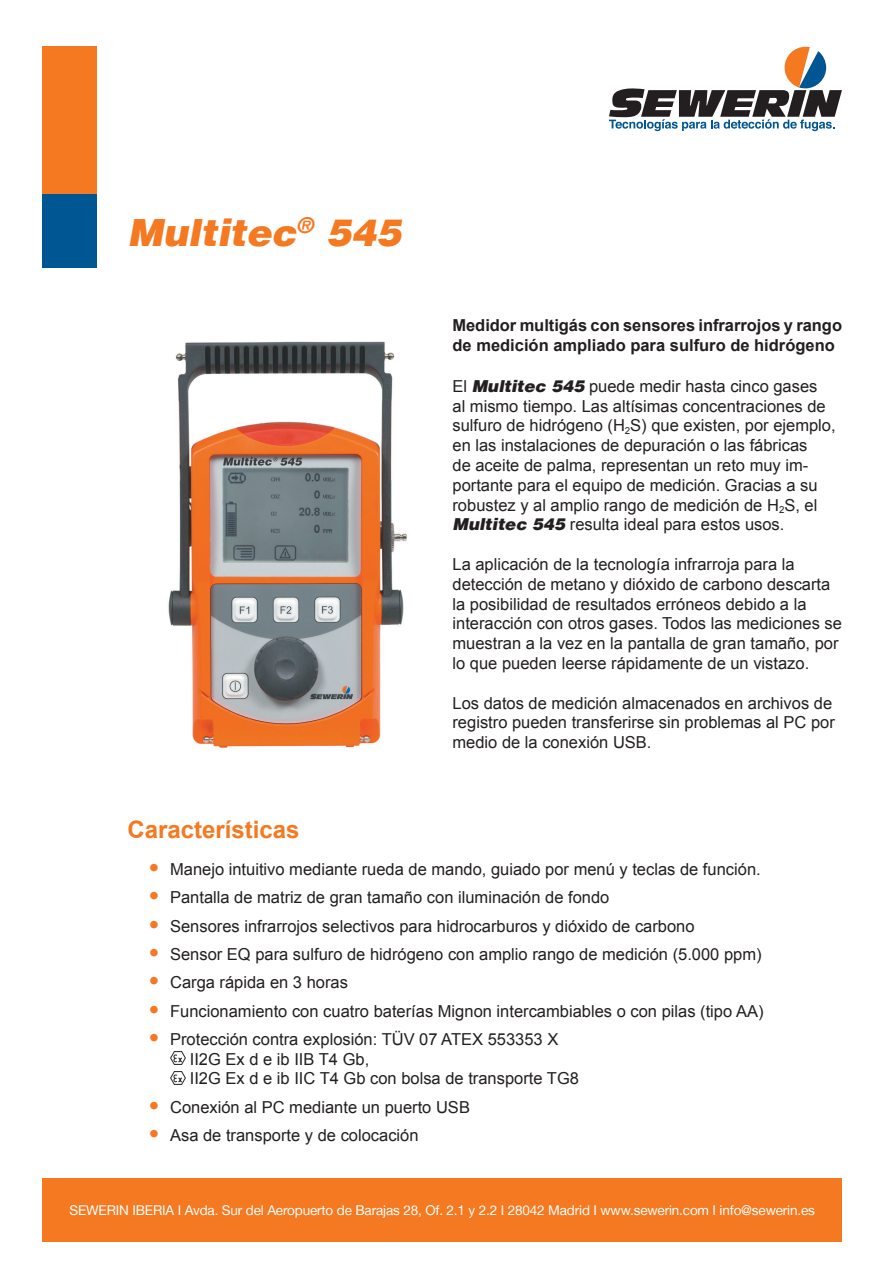
<style>
.page{position:relative;width:893px;height:1263px;background:#fff}
.page>*{position:absolute;margin:0;border:0;box-sizing:border-box;transform-origin:0 0}
.t1{font:37.5px "Airbus Special";color:#f47921}
.t2{font:700 24px "Arial";color:#f47921}
.t3{font:16.5px/19.8px "Arial";color:#231f20}
.t4{font:700 16.5px/19.8px "Arial";letter-spacing:-.005em;color:#231f20}
.t5{font:13.5px "Helvetica Neue LT";letter-spacing:-.01em;color:#fff}
.s1{font-family:"Airbus Special"}
.s2{font-family:"Helvetica Neue LT";font-size:21px;color:#f47921}
</style>
<div class="page">
<div style="left:43px;top:47px;width:54px;height:147px;background:#f47921"></div>
<div style="left:43px;top:194px;width:54px;height:74px;background:#005692"></div>
<svg style="left:609px;top:47px;width:233px;height:84px"></svg>
<div style="left:43px;top:1178px;width:799px;height:64px;background:#f47921"></div>
<img style="left:168px;top:341px;width:239px;height:407px">
<img style="left:170px;top:1051px;width:15px;height:14px">
<img style="left:170px;top:1071px;width:15px;height:13px">
<h1 class="t1" style="left:128px;top:211px;width:275px">Multitec<sup>®</sup> 545</h1>
<p class="t4" style="left:452px;top:316px;width:391px">Medidor multigás con sensores infrarrojos y rango de medición ampliado para sulfuro de hidrógeno</p>
<p class="t3" style="left:452px;top:376px;width:385px">El <span class="s1">Multitec 545</span> puede medir hasta cinco gases<br>al mismo tiempo. Las altísimas concentraciones de sulfuro de hidrógeno (H<sub>2</sub>S) que existen, por ejemplo, en las instalaciones de depuración o las fábricas<br>de aceite de palma, representan un reto muy im&shy;portante para el equipo de medición. Gracias a su robustez y al amplio rango de medición de H<sub>2</sub>S, el <span class="s1">Multitec 545</span> resulta ideal para estos usos.</p>
<p class="t3" style="left:452px;top:554px;width:391px">La aplicación de la tecnología infrarroja para la detección de metano y dióxido de carbono descarta la posibilidad de resultados erróneos debido a la interacción con otros gases. Todos las mediciones se muestran a la vez en la pantalla de gran tamaño, por lo que pueden leerse rápidamente de un vistazo.</p>
<p class="t3" style="left:452px;top:693px;width:384px">Los datos de medición almacenados en archivos de registro pueden transferirse sin problemas al PC por medio de la conexión USB.</p>
<h2 class="t2" style="left:128px;top:814px;width:174px">Características</h2>
<p class="t3" style="left:149px;top:859px;width:613px"><span class="s2">•</span> Manejo intuitivo mediante rueda de mando, guiado por menú y teclas de función.</p>
<p class="t3" style="left:149px;top:888px;width:462px"><span class="s2">•</span> Pantalla de matriz de gran tamaño con iluminación de fondo</p>
<p class="t3" style="left:149px;top:916px;width:547px"><span class="s2">•</span> Sensores infrarrojos selectivos para hidrocarburos y dióxido de carbono</p>
<p class="t3" style="left:149px;top:944px;width:614px"><span class="s2">•</span> Sensor EQ para sulfuro de hidrógeno con amplio rango de medición (5.000 ppm)</p>
<p class="t3" style="left:149px;top:973px;width:201px"><span class="s2">•</span> Carga rápida en 3 horas</p>
<p class="t3" style="left:149px;top:1001px;width:616px"><span class="s2">•</span> Funcionamiento con cuatro baterías Mignon intercambiables o con pilas (tipo AA)</p>
<p class="t3" style="left:190px;top:1029px;width:391px;text-indent:-41px"><span class="s2">•</span> Protección contra explosión: TÜV 07 ATEX 553353 X<br>II2G Ex d e ib IIB T4 Gb,<br>II2G Ex d e ib IIC T4 Gb con bolsa de transporte TG8</p>
<p class="t3" style="left:149px;top:1097px;width:323px"><span class="s2">•</span> Conexión al PC mediante un puerto USB</p>
<p class="t3" style="left:149px;top:1125px;width:271px"><span class="s2">•</span> Asa de transporte y de colocación</p>
<p class="t5" style="left:70px;top:1202px;width:747px">SEWERIN IBERIA I Avda. Sur del Aeropuerto de Barajas 28, Of. 2.1 y 2.2 I 28042 Madrid I www.sewerin.com I info@sewerin.es</p>
</div>
